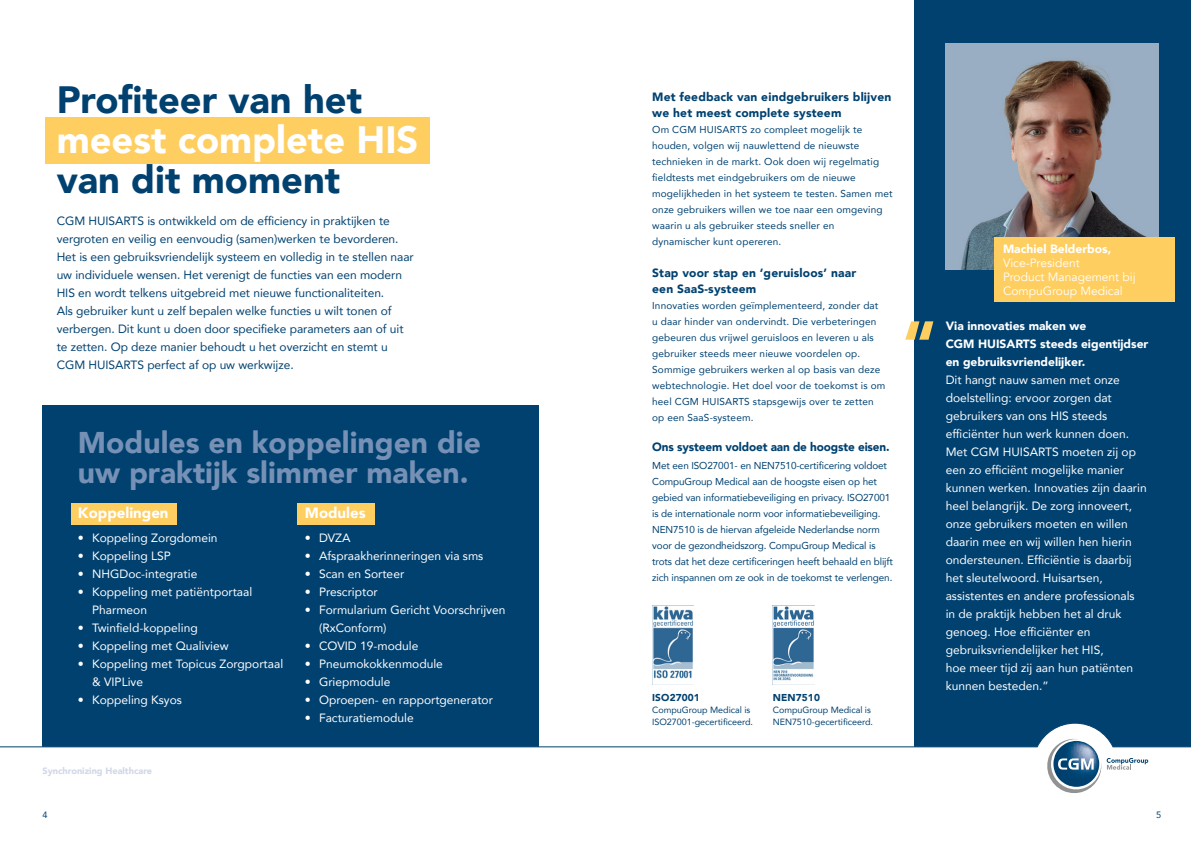
<style>
.page{position:relative;width:1191px;height:842px;background:#fff}
.page>*{position:absolute;margin:0;border:0;box-sizing:border-box;transform-origin:0 0}
.t1{font:900 38px "Avenir";color:#004170}
.t2{font:900 38px "Avenir";color:#fff}
.t3{font:900 30px/30px "Avenir";color:#7691b5}
.t4{font:900 15px "Avenir";color:#fff}
.t5{font:12px/18px "Avenir";color:#fff}
.t6{font:12px/18px "Avenir";letter-spacing:-.005em;color:#004170}
.t7{font:900 12px/16px "Avenir";letter-spacing:.015em;color:#004170}
.t8{font:900 12px/18px "Avenir";color:#fff}
.t9{font:12px/14px "Avenir";color:#fff}
.t10{font:900 12px "Avenir";letter-spacing:-.01em;color:#004170}
.t11{font:10px/16px "Avenir";letter-spacing:.015em;color:#004170}
.t12{font:10px/16px "Avenir";letter-spacing:-.01em;color:#004170}
.t13{font:900 10px "Avenir";letter-spacing:.015em;color:#004170}
.t14{font:900 9.2px "Avenir";color:#d0d7e7}
.t15{font:9.2px "Avenir";color:#004170}
.t16{font:9px/12px "Avenir";letter-spacing:-.005em;color:#004170}
</style>
<div class="page">
<div style="left:43px;top:405px;width:496px;height:344px;background:#004170"></div>
<div style="left:298px;top:503px;width:77px;height:22px;background:#fece61"></div>
<div style="left:914px;top:0;width:277px;height:842px;background:#004170"></div>
<img style="left:945px;top:43px;width:213px;height:226px">
<div style="left:994px;top:237px;width:180px;height:65px;background:#fece61"></div>
<svg style="left:905px;top:321px;width:28px;height:19px"></svg>
<div style="left:72px;top:503px;width:105px;height:22px;background:#fece61"></div>
<div style="left:45px;top:117px;width:385px;height:47px;background:#fece61"></div>
<img style="left:652px;top:605px;width:41px;height:79px">
<img style="left:772px;top:605px;width:42px;height:79px">
<svg style="left:0;top:722px;width:1191px;height:120px"></svg>
<svg style="left:1043px;top:737px;width:105px;height:60px"></svg>
<h1 class="t1" style="left:57px;top:67px;width:307px">Profiteer van het</h1>
<h1 class="t2" style="left:57px;top:107px;width:363px">meest complete HIS</h1>
<h1 class="t1" style="left:57px;top:147px;width:285px">van dit moment</h1>
<p class="t6" style="left:57px;top:211px;width:358px">CGM HUISARTS is ontwikkeld om de efficiency in praktijken te vergroten en veilig en eenvoudig (samen)werken te bevorderen.<br>Het is een gebruiksvriendelijk systeem en volledig in te stellen naar uw individuele wensen. Het verenigt de functies van een modern HIS en wordt telkens uitgebreid met nieuwe functionaliteiten.<br>Als gebruiker kunt u zelf bepalen welke functies u wilt tonen of verbergen. Dit kunt u doen door specifieke parameters aan of uit te zetten. Op deze manier behoudt u het overzicht en stemt u CGM HUISARTS perfect af op uw werkwijze.</p>
<h2 class="t3" style="left:78px;top:427px;width:404px">Modules en koppelingen die uw praktijk slimmer maken.</h2>
<p class="t4" style="left:78px;top:500px;width:92px">Koppelingen</p>
<p class="t5" style="left:78px;top:528px;width:141px">• Koppeling Zorgdomein</p>
<p class="t5" style="left:78px;top:546px;width:95px">• Koppeling LSP</p>
<p class="t5" style="left:78px;top:564px;width:121px">• NHGDoc-integratie</p>
<p class="t5" style="left:92px;top:582px;width:162px;text-indent:-14px">• Koppeling met patiëntportaal<br>Pharmeon</p>
<p class="t5" style="left:78px;top:618px;width:121px">• Twinfield-koppeling</p>
<p class="t5" style="left:78px;top:636px;width:152px">• Koppeling met Qualiview</p>
<p class="t5" style="left:92px;top:654px;width:192px;text-indent:-14px">• Koppeling met Topicus Zorgportaal &amp; VIPLive</p>
<p class="t5" style="left:78px;top:690px;width:106px">• Koppeling Ksyos</p>
<p class="t4" style="left:305px;top:500px;width:62px">Modules</p>
<p class="t5" style="left:305px;top:528px;width:47px">• DVZA</p>
<p class="t5" style="left:305px;top:546px;width:180px">• Afspraakherinneringen via sms</p>
<p class="t5" style="left:305px;top:564px;width:101px">• Scan en Sorteer</p>
<p class="t5" style="left:305px;top:582px;width:74px">• Prescriptor</p>
<p class="t5" style="left:319px;top:600px;width:188px;text-indent:-14px">• Formularium Gericht Voorschrijven (RxConform)</p>
<p class="t5" style="left:305px;top:636px;width:115px">• COVID 19-module</p>
<p class="t5" style="left:305px;top:654px;width:140px">• Pneumokokkenmodule</p>
<p class="t5" style="left:305px;top:672px;width:87px">• Griepmodule</p>
<p class="t5" style="left:305px;top:690px;width:190px">• Oproepen- en rapportgenerator</p>
<p class="t5" style="left:305px;top:708px;width:110px">• Facturatiemodule</p>
<p class="t7" style="left:652px;top:89px;width:241px">Met feedback van eindgebruikers blijven we het meest complete systeem</p>
<p class="t11" style="left:652px;top:121px;width:242px">Om CGM HUISARTS zo compleet mogelijk te houden, volgen wij nauwlettend de nieuwste technieken in de markt. Ook doen wij regelmatig fieldtests met eindgebruikers om de nieuwe mogelijkheden in het systeem te testen. Samen met onze gebruikers willen we toe naar een omgeving waarin u als gebruiker steeds sneller en dynamischer kunt opereren.</p>
<p class="t7" style="left:652px;top:265px;width:206px">Stap voor stap en ‘geruisloos’ naar een SaaS-systeem</p>
<p class="t11" style="left:652px;top:297px;width:235px">Innovaties worden geïmplementeerd, zonder dat u daar hinder van ondervindt. Die verbeteringen gebeuren dus vrijwel geruisloos en leveren u als gebruiker steeds meer nieuwe voordelen op.<br>Sommige gebruikers werken al op basis van deze webtechnologie. Het doel voor de toekomst is om heel CGM HUISARTS stapsgewijs over te zetten op een SaaS-systeem.</p>
<p class="t10" style="left:652px;top:437px;width:239px">Ons systeem voldoet aan de hoogste eisen.</p>
<p class="t12" style="left:652px;top:457px;width:242px">Met een ISO27001- en NEN7510-certificering voldoet CompuGroup Medical aan de hoogste eisen op het gebied van informatiebeveiliging en privacy. ISO27001 is de internationale norm voor informatiebeveiliging.<br>NEN7510 is de hiervan afgeleide Nederlandse norm voor de gezondheidszorg. CompuGroup Medical is trots dat het deze certificeringen heeft behaald en blijft zich inspannen om ze ook in de toekomst te verlengen.</p>
<p class="t13" style="left:652px;top:689px;width:49px">ISO27001</p>
<p class="t16" style="left:652px;top:704px;width:102px">CompuGroup Medical is<br>ISO27001-gecertificeerd.</p>
<p class="t13" style="left:772px;top:689px;width:49px">NEN7510</p>
<p class="t16" style="left:772px;top:704px;width:102px">CompuGroup Medical is<br>NEN7510-gecertificeerd.</p>
<p class="t8" style="left:1003px;top:239px;width:110px">Machiel Belderbos,</p>
<p class="t9" style="left:1003px;top:256px;width:134px">Vice-President<br>Product Management bij<br>CompuGroup Medical</p>
<p class="t8" style="left:945px;top:316px;width:204px">Via innovaties maken we<br>CGM HUISARTS steeds eigentijdser en gebruiksvriendelijker.</p>
<p class="t5" style="left:945px;top:370px;width:202px">Dit hangt nauw samen met onze doelstelling: ervoor zorgen dat gebruikers van ons HIS steeds efficiënter hun werk kunnen doen.<br>Met CGM HUISARTS moeten zij op een zo efficiënt mogelijke manier kunnen werken. Innovaties zijn daarin heel belangrijk. De zorg innoveert, onze gebruikers moeten en willen daarin mee en wij willen hen hierin ondersteunen. Efficiëntie is daarbij het sleutelwoord. Huisartsen, assistentes en andere professionals in de praktijk hebben het al druk genoeg. Hoe efficiënter en gebruiksvriendelijker het HIS,<br>hoe meer tijd zij aan hun patiënten kunnen besteden.”</p>
<p class="t14" style="left:43px;top:763px;width:111px">Synchronizing Healthcare</p>
<p class="t15" style="left:43px;top:807px;width:7px">4</p>
<p class="t15" style="left:1156px;top:807px;width:7px">5</p>
</div>
